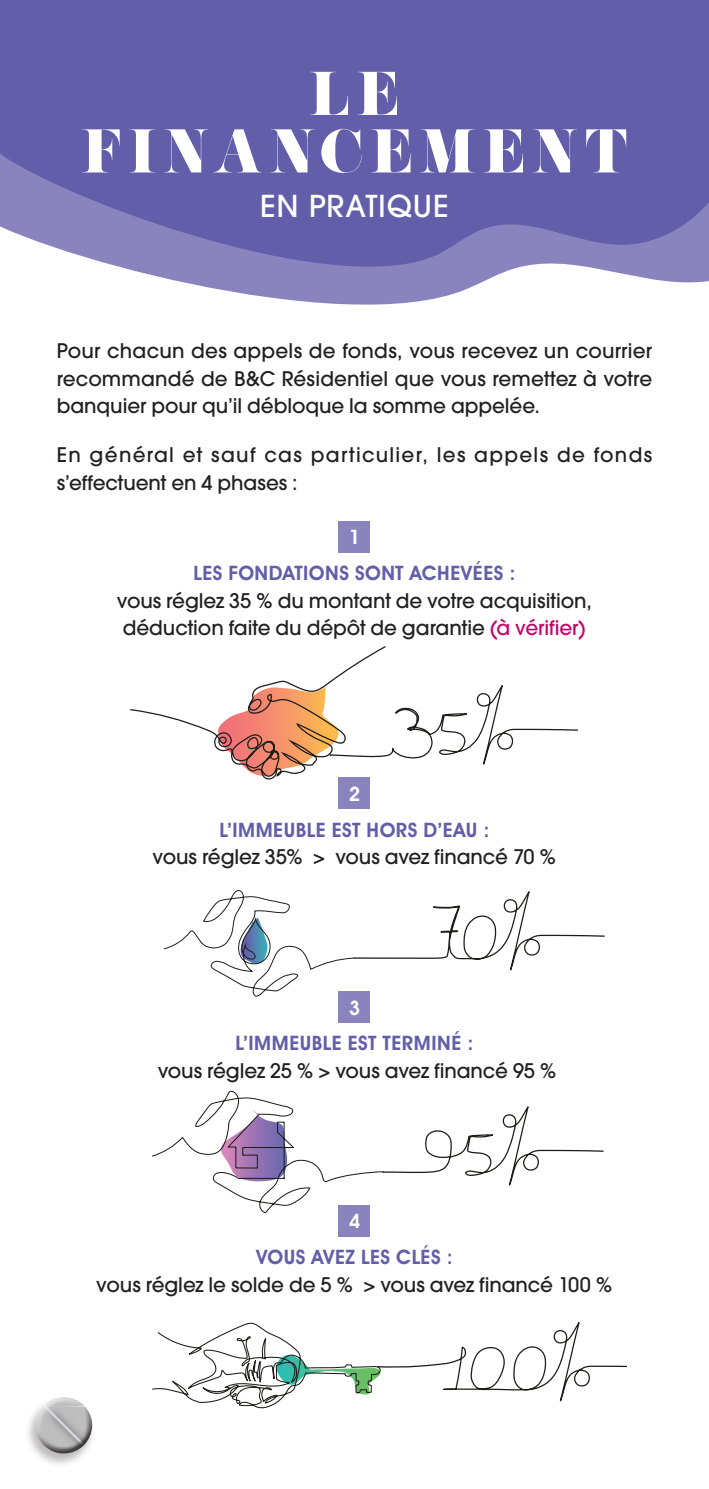
<style>
.page{position:relative;width:709px;height:1489px;background:#fff}
.page>*{position:absolute;margin:0;border:0;box-sizing:border-box;transform-origin:0 0}
.t1{font:55px "Pistilli";letter-spacing:.115em;color:#fff}
.t2{font:500 30px "ITC Avant Garde Std";letter-spacing:.025em;color:#fff}
.t3{font:500 20px/27.5px "ITC Avant Garde Std";letter-spacing:-.005em;color:#231f20;text-align:justify}
.t4{font:600 20px "Avant Garde IT Cby BT";letter-spacing:.025em;color:#625ea9}
.t5{font:500 20px/27.5px "ITC Avant Garde Std";letter-spacing:.06em;color:#231f20}
.t6{font:600 20px "Avant Garde IT Cby BT";color:#fff}
.s1{color:#c70269}
</style>
<div class="page">
<div style="left:24px;top:1395px;width:72px;height:72px;background:#231f20;opacity:.3"></div>
<div style="left:33px;top:1391px;width:61px;height:51px;background:#fff;opacity:.75"></div>
<div style="left:33px;top:1405px;width:63px;height:49px;background:#231f20;opacity:.75"></div>
<svg style="left:0;top:0;width:709px;height:305px;background:#7571b3"></svg>
<div style="left:338px;top:520px;width:32px;height:32px;background:#8983be"></div>
<div style="left:338px;top:777px;width:32px;height:32px;background:#8983be"></div>
<div style="left:338px;top:990px;width:32px;height:32px;background:#8983be"></div>
<div style="left:338px;top:1204px;width:32px;height:32px;background:#8983be"></div>
<svg style="left:130px;top:646px;width:448px;height:134px"></svg>
<svg style="left:163px;top:890px;width:442px;height:107px"></svg>
<svg style="left:152px;top:1090px;width:452px;height:122px"></svg>
<svg style="left:152px;top:1322px;width:474px;height:86px"></svg>
<p class="t1" style="left:309px;top:59px;width:92px">LE</p>
<p class="t1" style="left:81px;top:116px;width:548px">FINANCEMENT</p>
<p class="t2" style="left:260px;top:187px;width:190px">EN PRATIQUE</p>
<p class="t3" style="left:57px;top:337px;width:597px">Pour chacun des appels de fonds, vous recevez un courrier recommandé de B&amp;C Résidentiel que vous remettez à votre banquier pour qu’il débloque la somme appelée.</p>
<p class="t5" style="left:57px;top:441px;width:597px">En général et sauf cas particulier, les appels de fonds s’effectuent en 4 phases :</p>
<p class="t6" style="left:349px;top:525px;width:13px">1</p>
<p class="t4" style="left:193px;top:561px;width:324px">LES FONDATIONS SONT ACHEVÉES :</p>
<p class="t3" style="left:117px;top:586px;width:476px">vous réglez 35 % du montant de votre acquisition, déduction faite du dépôt de garantie <span class="s1">(à vérifier)</span></p>
<p class="t6" style="left:349px;top:781px;width:13px">2</p>
<p class="t4" style="left:219px;top:817px;width:271px">L’IMMEUBLE EST HORS D’EAU :</p>
<p class="t3" style="left:153px;top:842px;width:405px">vous réglez 35% &gt; vous avez financé 70 %</p>
<p class="t6" style="left:349px;top:995px;width:13px">3</p>
<p class="t4" style="left:235px;top:1031px;width:239px">L’IMMEUBLE EST TERMINÉ :</p>
<p class="t3" style="left:158px;top:1056px;width:400px">vous réglez 25 % &gt; vous avez financé 95 %</p>
<p class="t6" style="left:349px;top:1209px;width:13px">4</p>
<p class="t4" style="left:256px;top:1244px;width:198px">VOUS AVEZ LES CLÉS :</p>
<p class="t3" style="left:96px;top:1270px;width:517px">vous réglez le solde de 5 % &gt; vous avez financé 100 %</p>
</div>
